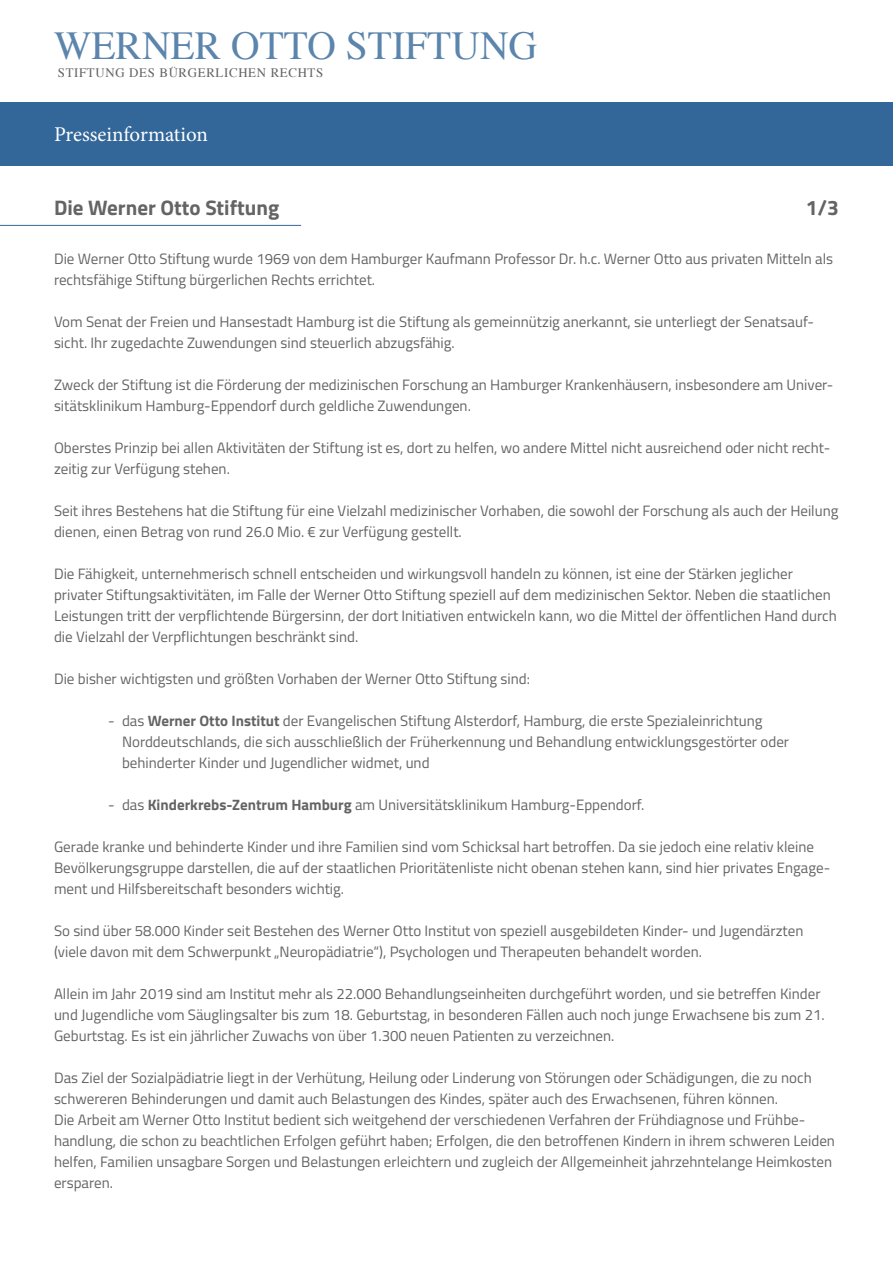
<style>
.page{position:relative;width:893px;height:1263px;background:#fff}
.page>*{position:absolute;margin:0;border:0;box-sizing:border-box;transform-origin:0 0}
.t1{font:39.6px "Times";color:#5c85ad}
.t2{font:700 21px "Titillium Web";color:#646464}
.t3{font:21px "Minion Pro";color:#fff}
.t4{font:15px/21px "Titillium Web";color:#646464}
.t5{font:12.9px "Times";letter-spacing:.05em;color:#646464}
.s1{font-weight:700}
</style>
<div class="page">
<div style="left:0;top:102px;width:893px;height:64px;background:#336799"></div>
<hr style="left:0;top:225px;width:301px;height:1px;background:#336799">
<h1 class="t1" style="left:54px;top:9px;width:485px">WERNER OTTO STIFTUNG</h1>
<p class="t5" style="left:58px;top:61px;width:267px">STIFTUNG DES BÜRGERLICHEN RECHTS</p>
<h2 class="t3" style="left:54px;top:120px;width:156px">Presseinformation</h2>
<h2 class="t2" style="left:54px;top:192px;width:227px">Die Werner Otto Stiftung</h2>
<h2 class="t2" style="left:806px;top:192px;width:35px">1/3</h2>
<p class="t4" style="left:54px;top:247px;width:781px">Die Werner Otto Stiftung wurde 1969 von dem Hamburger Kaufmann Professor Dr. h.c. Werner Otto aus privaten Mitteln als rechtsfähige Stiftung bürgerlichen Rechts errichtet.</p>
<p class="t4" style="left:54px;top:310px;width:761px">Vom Senat der Freien und Hansestadt Hamburg ist die Stiftung als gemeinnützig anerkannt, sie unterliegt der Senatsauf&shy;sicht. Ihr zugedachte Zuwendungen sind steuerlich abzugsfähig.</p>
<p class="t4" style="left:54px;top:373px;width:781px">Zweck der Stiftung ist die Förderung der medizinischen Forschung an Hamburger Krankenhäusern, insbesondere am Univer&shy;sitätsklinikum Hamburg-Eppendorf durch geldliche Zuwendungen.</p>
<p class="t4" style="left:54px;top:436px;width:778px">Oberstes Prinzip bei allen Aktivitäten der Stiftung ist es, dort zu helfen, wo andere Mittel nicht ausreichend oder nicht recht&shy;zeitig zur Verfügung stehen.</p>
<p class="t4" style="left:54px;top:499px;width:786px">Seit ihres Bestehens hat die Stiftung für eine Vielzahl medizinischer Vorhaben, die sowohl der Forschung als auch der Heilung dienen, einen Betrag von rund 26.0 Mio. € zur Verfügung gestellt.</p>
<p class="t4" style="left:54px;top:562px;width:784px">Die Fähigkeit, unternehmerisch schnell entscheiden und wirkungsvoll handeln zu können, ist eine der Stärken jeglicher privater Stiftungsaktivitäten, im Falle der Werner Otto Stiftung speziell auf dem medizinischen Sektor. Neben die staatlichen Leistungen tritt der verpflichtende Bürgersinn, der dort Initiativen entwickeln kann, wo die Mittel der öffentlichen Hand durch die Vielzahl der Verpflichtungen beschränkt sind.</p>
<p class="t4" style="left:54px;top:667px;width:477px">Die bisher wichtigsten und größten Vorhaben der Werner Otto Stiftung sind:</p>
<p class="t4" style="left:122px;top:709px;width:669px;text-indent:-14px">- das <span class="s1">Werner Otto Institut</span> der Evangelischen Stiftung Alsterdorf, Hamburg, die erste Spezialeinrichtung<br>Norddeutschlands, die sich ausschließlich der Früherkennung und Behandlung entwicklungsgestörter oder behinderter Kinder und Jugendlicher widmet, und</p>
<p class="t4" style="left:108px;top:793px;width:538px">- das <span class="s1">Kinderkrebs-Zentrum Hamburg</span> am Universitätsklinikum Hamburg-Eppendorf.</p>
<p class="t4" style="left:54px;top:835px;width:778px">Gerade kranke und behinderte Kinder und ihre Familien sind vom Schicksal hart betroffen. Da sie jedoch eine relativ kleine<br>Bevölkerungsgruppe darstellen, die auf der staatlichen Prioritätenliste nicht obenan stehen kann, sind hier privates Engage&shy;ment und Hilfsbereitschaft besonders wichtig.</p>
<p class="t4" style="left:54px;top:919px;width:751px">So sind über 58.000 Kinder seit Bestehen des Werner Otto Institut von speziell ausgebildeten Kinder- und Jugendärzten (viele davon mit dem Schwerpunkt „Neuropädiatrie“), Psychologen und Therapeuten behandelt worden.</p>
<p class="t4" style="left:54px;top:982px;width:772px">Allein im Jahr 2019 sind am Institut mehr als 22.000 Behandlungseinheiten durchgeführt worden, und sie betreffen Kinder und Jugendliche vom Säuglingsalter bis zum 18. Geburtstag, in besonderen Fällen auch noch junge Erwachsene bis zum 21.<br>Geburtstag. Es ist ein jährlicher Zuwachs von über 1.300 neuen Patienten zu verzeichnen.</p>
<p class="t4" style="left:54px;top:1066px;width:782px">Das Ziel der Sozialpädiatrie liegt in der Verhütung, Heilung oder Linderung von Störungen oder Schädigungen, die zu noch schwereren Behinderungen und damit auch Belastungen des Kindes, später auch des Erwachsenen, führen können.<br>Die Arbeit am Werner Otto Institut bedient sich weitgehend der verschiedenen Verfahren der Frühdiagnose und Frühbe&shy;handlung, die schon zu beachtlichen Erfolgen geführt haben; Erfolgen, die den betroffenen Kindern in ihrem schweren Leiden helfen, Familien unsagbare Sorgen und Belastungen erleichtern und zugleich der Allgemeinheit jahrzehntelange Heimkosten ersparen.</p>
</div>
